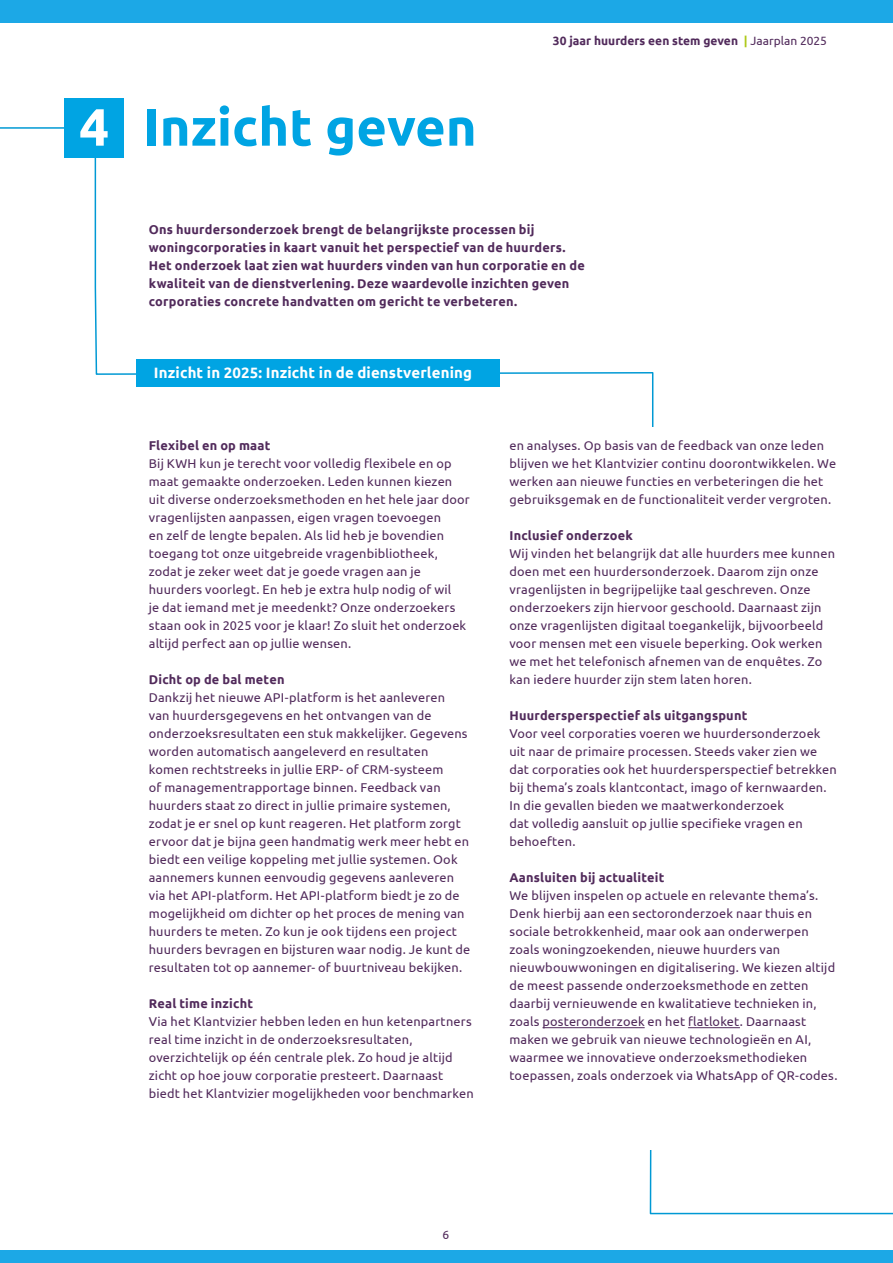
<style>
.page{position:relative;width:893px;height:1263px;background:#fff}
.page>*{position:absolute;margin:0;border:0;box-sizing:border-box;transform-origin:0 0}
.t1{font:700 52.5px "Ubuntu";color:#00a4e3}
.t2{font:700 15px "Ubuntu";letter-spacing:.01em;color:#fff}
.t3{font:12.75px/18px "Ubuntu";letter-spacing:.015em;color:#512a5b}
.t4{font:700 12.75px/18px "Ubuntu";letter-spacing:.015em;color:#512a5b}
.t5{font:700 12px "Ubuntu";color:#512a5b}
.t6{font:12px "Ubuntu";color:#512a5b}
.s1{color:#fff}
.s2{color:#adc816}
.s3{font-weight:400}
</style>
<div class="page">
<div style="left:136px;top:359px;width:364px;height:28px;background:#00a4e3"></div>
<div style="left:64px;top:98px;width:60px;height:60px;background:#00a4e3"></div>
<hr style="left:542px;top:1027px;width:103px;height:1px;background:#512a5b">
<hr style="left:688px;top:1027px;width:52px;height:1px;background:#512a5b">
<div style="left:0;top:1251px;width:893px;height:12px;background:#1ca8e6"></div>
<div style="left:0;top:0;width:893px;height:23px;background:#1ca8e6"></div>
<h1 class="t1" style="left:79px;top:95px;width:399px"><span class="s1">4</span> Inzicht geven</h1>
<p class="t5" style="left:553px;top:34px;width:276px">30 jaar huurders een stem geven <span class="s2">|</span> <span class="s3">Jaarplan 2025</span></p>
<p class="t4" style="left:149px;top:220px;width:438px">Ons huurdersonderzoek brengt de belangrijkste processen bij woningcorporaties in kaart vanuit het perspectief van de huurders.<br>Het onderzoek laat zien wat huurders vinden van hun corporatie en de kwaliteit van de dienstverlening. Deze waardevolle inzichten geven corporaties concrete handvatten om gericht te verbeteren.</p>
<p class="t2" style="left:154px;top:364px;width:320px">Inzicht in 2025: Inzicht in de dienstverlening</p>
<p class="t4" style="left:149px;top:436px;width:123px">Flexibel en op maat</p>
<p class="t3" style="left:149px;top:454px;width:323px">Bij KWH kun je terecht voor volledig flexibele en op maat gemaakte onderzoeken. Leden kunnen kiezen uit diverse onderzoeksmethoden en het hele jaar door vragenlijsten aanpassen, eigen vragen toevoegen<br>en zelf de lengte bepalen. Als lid heb je bovendien toegang tot onze uitgebreide vragenbibliotheek, zodat je zeker weet dat je goede vragen aan je huurders voorlegt. En heb je extra hulp nodig of wil<br>je dat iemand met je meedenkt? Onze onderzoekers staan ook in 2025 voor je klaar! Zo sluit het onderzoek altijd perfect aan op jullie wensen.</p>
<p class="t4" style="left:149px;top:670px;width:137px">Dicht op de bal meten</p>
<p class="t3" style="left:149px;top:688px;width:323px">Dankzij het nieuwe API-platform is het aanleveren<br>van huurdersgegevens en het ontvangen van de onderzoeksresultaten een stuk makkelijker. Gegevens worden automatisch aangeleverd en resultaten komen rechtstreeks in jullie ERP- of CRM-systeem<br>of managementrapportage binnen. Feedback van huurders staat zo direct in jullie primaire systemen, zodat je er snel op kunt reageren. Het platform zorgt ervoor dat je bijna geen handmatig werk meer hebt en biedt een veilige koppeling met jullie systemen. Ook aannemers kunnen eenvoudig gegevens aanleveren via het API-platform. Het API-platform biedt je zo de mogelijkheid om dichter op het proces de mening van huurders te meten. Zo kun je ook tijdens een project huurders bevragen en bijsturen waar nodig. Je kunt de resultaten tot op aannemer- of buurtniveau bekijken.</p>
<p class="t4" style="left:149px;top:994px;width:106px">Real time inzicht</p>
<p class="t3" style="left:149px;top:1012px;width:326px">Via het Klantvizier hebben leden en hun ketenpartners real time inzicht in de onderzoeksresultaten, overzichtelijk op één centrale plek. Zo houd je altijd zicht op hoe jouw corporatie presteert. Daarnaast biedt het Klantvizier mogelijkheden voor benchmarken</p>
<p class="t3" style="left:509px;top:436px;width:328px">en analyses. Op basis van de feedback van onze leden blijven we het Klantvizier continu doorontwikkelen. We werken aan nieuwe functies en verbeteringen die het gebruiksgemak en de functionaliteit verder vergroten.</p>
<p class="t4" style="left:509px;top:526px;width:125px">Inclusief onderzoek</p>
<p class="t3" style="left:509px;top:544px;width:327px">Wij vinden het belangrijk dat alle huurders mee kunnen doen met een huurdersonderzoek. Daarom zijn onze vragenlijsten in begrijpelijke taal geschreven. Onze onderzoekers zijn hiervoor geschoold. Daarnaast zijn onze vragenlijsten digitaal toegankelijk, bijvoorbeeld voor mensen met een visuele beperking. Ook werken we met het telefonisch afnemen van de enquêtes. Zo kan iedere huurder zijn stem laten horen.</p>
<p class="t4" style="left:509px;top:706px;width:239px">Huurdersperspectief als uitgangspunt</p>
<p class="t3" style="left:509px;top:724px;width:329px">Voor veel corporaties voeren we huurdersonderzoek uit naar de primaire processen. Steeds vaker zien we dat corporaties ook het huurdersperspectief betrekken bij thema’s zoals klantcontact, imago of kernwaarden.<br>In die gevallen bieden we maatwerkonderzoek<br>dat volledig aansluit op jullie specifieke vragen en behoeften.</p>
<p class="t4" style="left:509px;top:868px;width:156px">Aansluiten bij actualiteit</p>
<p class="t3" style="left:509px;top:886px;width:330px">We blijven inspelen op actuele en relevante thema’s.<br>Denk hierbij aan een sectoronderzoek naar thuis en sociale betrokkenheid, maar ook aan onderwerpen zoals woningzoekenden, nieuwe huurders van nieuwbouwwoningen en digitalisering. We kiezen altijd de meest passende onderzoeksmethode en zetten daarbij vernieuwende en kwalitatieve technieken in, zoals posteronderzoek en het flatloket. Daarnaast maken we gebruik van nieuwe technologieën en AI, waarmee we innovatieve onderzoeksmethodieken toepassen, zoals onderzoek via WhatsApp of QR-codes.</p>
<p class="t6" style="left:442px;top:1228px;width:8px">6</p>
</div>
